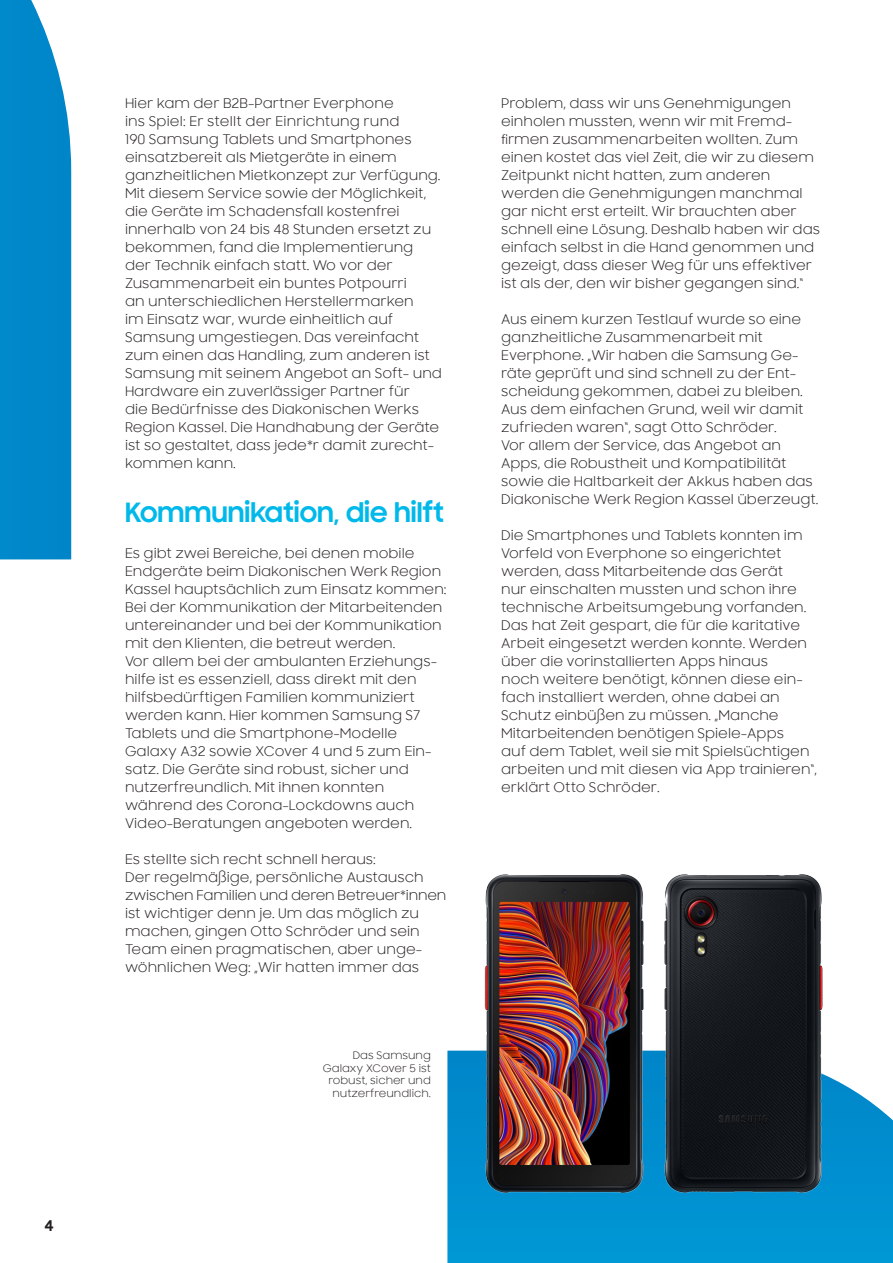
<style>
.page{position:relative;width:893px;height:1263px;background:#fff}
.page>*{position:absolute;margin:0;border:0;box-sizing:border-box;transform-origin:0 0}
.t1{font:700 27px "Samsung Sharp Sans";color:#00b9ea}
.t2{font:700 15px "Samsung Sharp Sans";color:#231f20}
.t3{font:13.5px/18px "Samsung Sharp Sans";color:#231f20}
.t4{font:10.5px/12.6px "Samsung Sharp Sans";color:#231f20;text-align:right}
</style>
<div class="page">
<div style="left:0;top:0;width:71px;height:559px;background:#0087ca"></div>
<svg style="left:447px;top:1050px;width:446px;height:213px;background:#129ad4"></svg>
<img style="left:476px;top:874px;width:173px;height:326px">
<img style="left:656px;top:874px;width:172px;height:326px">
<p class="t2" style="left:44px;top:1214px;width:11px">4</p>
<p class="t3" style="left:125px;top:94px;width:318px">Hier kam der B2B-Partner Everphone<br>ins Spiel: Er stellt der Einrichtung rund<br>190 Samsung Tablets und Smartphones einsatzbereit als Mietgeräte in einem ganzheitlichen Mietkonzept zur Verfügung.<br>Mit diesem Service sowie der Möglichkeit, die Geräte im Schadensfall kostenfrei innerhalb von 24 bis 48 Stunden ersetzt zu bekommen, fand die Implementierung der Technik einfach statt. Wo vor der Zusammenarbeit ein buntes Potpourri<br>an unterschiedlichen Herstellermarken<br>im Einsatz war, wurde einheitlich auf Samsung umgestiegen. Das vereinfacht zum einen das Handling, zum anderen ist Samsung mit seinem Angebot an Soft- und Hardware ein zuverlässiger Partner für<br>die Bedürfnisse des Diakonischen Werks Region Kassel. Die Handhabung der Geräte ist so gestaltet, dass jede*r damit zurecht&shy;kommen kann.</p>
<h1 class="t1" style="left:125px;top:492px;width:320px">Kommunikation, die hilft</h1>
<p class="t3" style="left:125px;top:544px;width:323px">Es gibt zwei Bereiche, bei denen mobile Endgeräte beim Diakonischen Werk Region Kassel hauptsächlich zum Einsatz kommen:<br>Bei der Kommunikation der Mitarbeitenden untereinander und bei der Kommunikation mit den Klienten, die betreut werden.<br>Vor allem bei der ambulanten Erziehungs&shy;hilfe ist es essenziell, dass direkt mit den hilfsbedürftigen Familien kommuniziert werden kann. Hier kommen Samsung S7<br>Tablets und die Smartphone-Modelle Galaxy A32 sowie XCover 4 und 5 zum Ein&shy;satz. Die Geräte sind robust, sicher und nutzerfreundlich. Mit ihnen konnten während des Corona-Lockdowns auch Video-Beratungen angeboten werden.</p>
<p class="t3" style="left:125px;top:850px;width:323px">Es stellte sich recht schnell heraus:<br>Der regelmäßige, persönliche Austausch zwischen Familien und deren Betreuer*innen ist wichtiger denn je. Um das möglich zu machen, gingen Otto Schröder und sein Team einen pragmatischen, aber unge&shy;wöhnlichen Weg: „Wir hatten immer das</p>
<p class="t4" style="left:323px;top:1048px;width:110px">Das Samsung<br>Galaxy XCover 5 ist robust, sicher und nutzerfreundlich.</p>
<p class="t3" style="left:501px;top:94px;width:320px">Problem, dass wir uns Genehmigungen einholen mussten, wenn wir mit Fremd&shy;firmen zusammenarbeiten wollten. Zum einen kostet das viel Zeit, die wir zu diesem Zeitpunkt nicht hatten, zum anderen werden die Genehmigungen manchmal gar nicht erst erteilt. Wir brauchten aber schnell eine Lösung. Deshalb haben wir das einfach selbst in die Hand genommen und gezeigt, dass dieser Weg für uns effektiver ist als der, den wir bisher gegangen sind.“</p>
<p class="t3" style="left:501px;top:310px;width:319px">Aus einem kurzen Testlauf wurde so eine ganzheitliche Zusammenarbeit mit Everphone. „Wir haben die Samsung Ge&shy;räte geprüft und sind schnell zu der Ent&shy;scheidung gekommen, dabei zu bleiben.<br>Aus dem einfachen Grund, weil wir damit zufrieden waren“, sagt Otto Schröder.<br>Vor allem der Service, das Angebot an Apps, die Robustheit und Kompatibilität sowie die Haltbarkeit der Akkus haben das Diakonische Werk Region Kassel überzeugt.</p>
<p class="t3" style="left:501px;top:525px;width:317px">Die Smartphones und Tablets konnten im Vorfeld von Everphone so eingerichtet werden, dass Mitarbeitende das Gerät<br>nur einschalten mussten und schon ihre technische Arbeitsumgebung vorfanden.<br>Das hat Zeit gespart, die für die karitative Arbeit eingesetzt werden konnte. Werden über die vorinstallierten Apps hinaus<br>noch weitere benötigt, können diese ein&shy;fach installiert werden, ohne dabei an Schutz einbüßen zu müssen. „Manche Mitarbeitenden benötigen Spiele-Apps<br>auf dem Tablet, weil sie mit Spielsüchtigen arbeiten und mit diesen via App trainieren“, erklärt Otto Schröder.</p>
</div>
